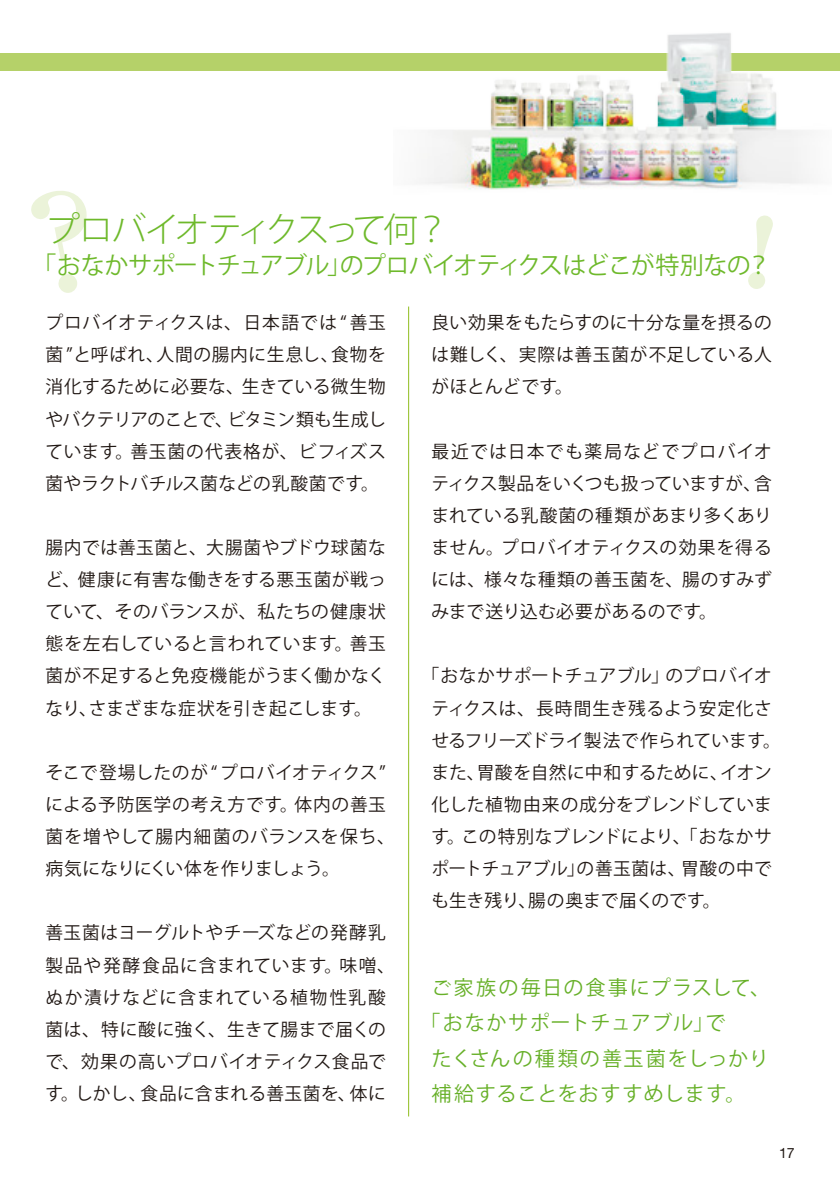
<style>
.page{position:relative;width:840px;height:1191px;background:#fff}
.page>*{position:absolute;margin:0;border:0;box-sizing:border-box;transform-origin:0 0}
.t1{font:300 34.4px "Koz Go Pro";letter-spacing:-.115em;color:#6eb92b}
.t2{font:24px "Koz Go Pro";letter-spacing:-.045em;color:#6eb92b}
.t3{font:20.2px "Koz Go Pro";letter-spacing:.06em;color:#67b028}
.t4{font:20.2px "Koz Go Pro";letter-spacing:.04em;color:#67b028}
.t5{font:20.2px "Koz Go Pro";letter-spacing:.035em;color:#67b028}
.t6{font:17.8px/32.2px "Koz Go Pro";letter-spacing:.02em;color:#211814;text-align:justify}
.t7{font:17.8px/32.2px "Koz Go Pro";letter-spacing:.04em;color:#211814}
.t8{font:14.2px "Helvetica Neue";color:#211814}
</style>
<div class="page">
<div style="left:0;top:54px;width:839px;height:17px;background:#b5d169"></div>
<svg style="left:748px;top:215px;width:25px;height:74px"></svg>
<svg style="left:31px;top:191px;width:56px;height:102px"></svg>
<hr style="left:408px;top:306px;width:1px;height:810px;background:#90bd1f">
<img style="left:393px;top:33px;width:438px;height:157px">
<h1 class="t1" style="left:45px;top:207px;width:405px">プロバイオティクスって何？</h1>
<h2 class="t2" style="left:32px;top:250px;width:739px">「おなかサポートチュアブル」のプロバイオティクスはどこが特別なの？</h2>
<p class="t6" style="left:45px;top:307px;width:342px">プロバイオティクスは、日本語では “ 善玉菌 ”と呼ばれ、人間の腸内に生息し、食物を消化するために必要な、生きている微生物やバクテリアのことで、ビタミン類も生成しています。善玉菌の代表格が、ビフィズス菌やラクトバチルス菌などの乳酸菌です。</p>
<p class="t6" style="left:45px;top:532px;width:342px">腸内では善玉菌と、大腸菌やブドウ球菌など、健康に有害な働きをする悪玉菌が戦っていて、そのバランスが、私たちの健康状態を左右していると言われています。善玉菌が不足すると免疫機能がうまく働かなくなり、さまざまな症状を引き起こします。</p>
<p class="t6" style="left:45px;top:756px;width:351px;text-align:left">そこで登場したのが “ プロバイオティクス”による予防医学の考え方です。体内の善玉菌を増やして腸内細菌のバランスを保ち、病気になりにくい体を作りましょう。</p>
<p class="t7" style="left:45px;top:917px;width:351px">善玉菌はヨーグルトやチーズなどの発酵乳製品や発酵食品に含まれています。味噌、ぬか漬けなどに含まれている植物性乳酸菌は、特に酸に強く、生きて腸まで届くので、効果の高いプロバイオティクス食品です。しかし、食品に含まれる善玉菌を、体に</p>
<p class="t6" style="left:431px;top:307px;width:342px">良い効果をもたらすのに十分な量を摂るのは難しく、実際は善玉菌が不足している人がほとんどです。</p>
<p class="t6" style="left:431px;top:435px;width:342px">最近では日本でも薬局などでプロバイオティクス製品をいくつも扱っていますが、含まれている乳酸菌の種類があまり多くありません。プロバイオティクスの効果を得るには、様々な種類の善玉菌を、腸のすみずみまで送り込む必要があるのです。</p>
<p class="t6" style="left:431px;top:660px;width:351px;text-align:left;text-indent:-10px">「おなかサポートチュアブル」のプロバイオティクスは、長時間生き残るよう安定化させるフリーズドライ製法で作られています。また、胃酸を自然に中和するために、イオン化した植物由来の成分をブレンドしています。この特別なブレンドにより、「おなかサポートチュアブル」の善玉菌は、胃酸の中でも生き残り、腸の奥まで届くのです。</p>
<p class="t3" style="left:431px;top:974px;width:340px">ご家族の毎日の食事にプラスして、</p>
<p class="t4" style="left:420px;top:1009px;width:307px">「おなかサポートチュアブル」で</p>
<p class="t3" style="left:431px;top:1045px;width:339px">たくさんの種類の善玉菌をしっかり</p>
<p class="t5" style="left:431px;top:1080px;width:315px">補給することをおすすめします。</p>
<p class="t8" style="left:778px;top:1144px;width:17px">17</p>
</div>
